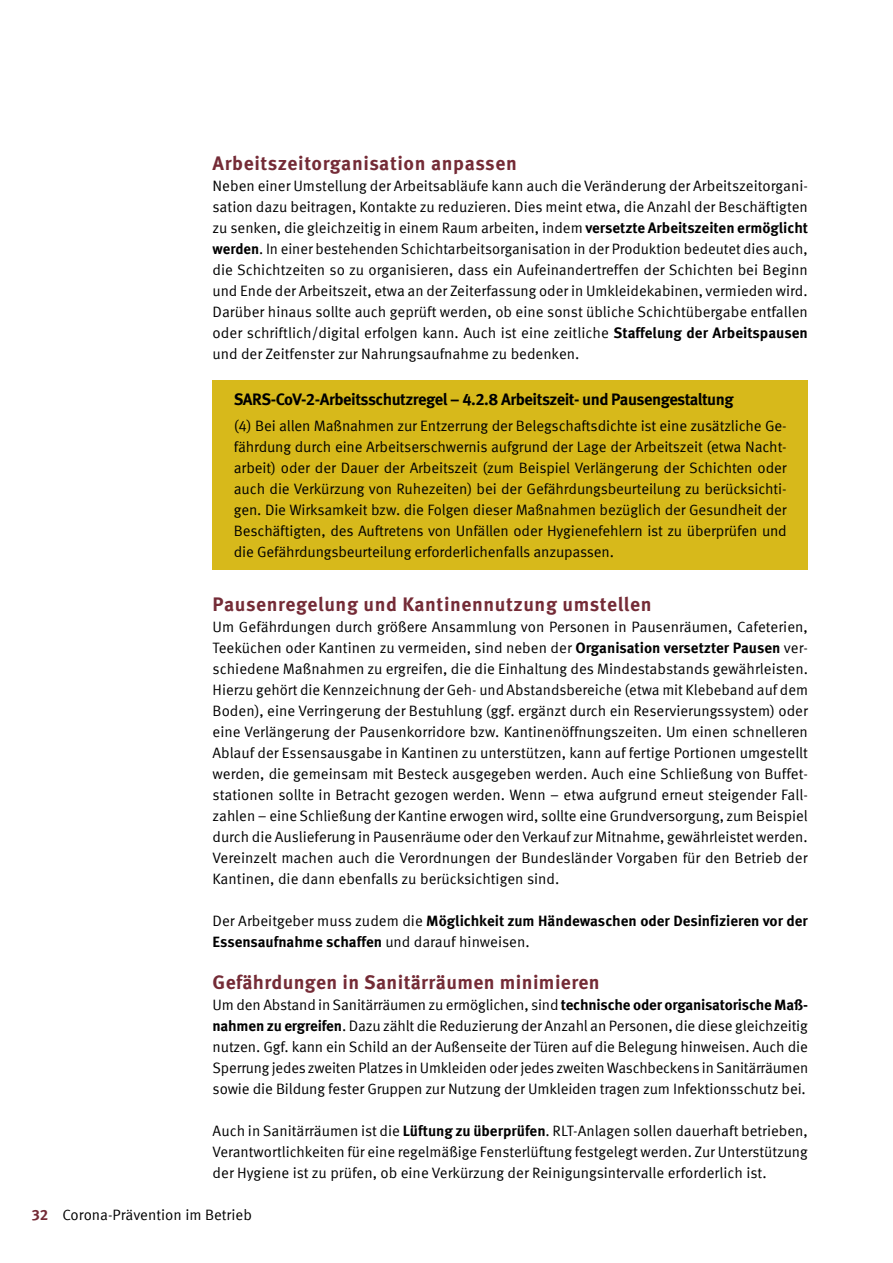
<style>
.page{position:relative;width:893px;height:1263px;background:#fff}
.page>*{position:absolute;margin:0;border:0;box-sizing:border-box;transform-origin:0 0}
.H3___Textblock_Übers{font:700 19.5px "Meta IGMT";letter-spacing:.02em;color:#742b36}
.H4___Infobox_Übersch{font:700 16.5px "Meta IGMT";letter-spacing:-.03em;color:#000}
.Fließtext{font:15px/21px "Meta IGM";color:#000;text-align:justify}
.Fließtext_Infobox{font:15px/21px "Meta IGM";letter-spacing:-.01em;color:#000;text-align:justify}
.Fließtext-2{font:700 15px/21px "Meta IGM";color:#000}
.s1{font-weight:700}
.s2{font-weight:400}
.s3{font-weight:700;color:#742b36}
</style>
<div class="page">
<div style="left:213px;top:380px;width:595px;height:189px;background:#d7b91b"></div>
<h3 class="H3___Textblock_Übers" style="left:213px;top:148px;width:306px">Arbeitszeitorganisation anpassen</h3>
<p class="Fließtext" style="left:213px;top:174px;width:597px">Neben einer Umstellung der Arbeitsabläufe kann auch die Veränderung der Arbeitszeitorgani&shy;sation dazu beitragen, Kontakte zu reduzieren. Dies meint etwa, die Anzahl der Beschäftigten zu senken, die gleichzeitig in einem Raum arbeiten, indem <span class="s1">versetzte Arbeitszeiten ermöglicht werden</span>. In einer bestehenden Schichtarbeitsorganisation in der Produktion bedeutet dies auch, die Schichtzeiten so zu organisieren, dass ein Aufeinandertreffen der Schichten bei Beginn und Ende der Arbeitszeit, etwa an der Zeiterfassung oder in Umkleidekabinen, vermieden wird.<br>Darüber hinaus sollte auch geprüft werden, ob eine sonst übliche Schichtübergabe entfallen oder schriftlich/digital erfolgen kann. Auch ist eine zeitliche <span class="s1">Staffelung der Arbeitspausen </span>und der Zeitfenster zur Nahrungsaufnahme zu bedenken.</p>
<h4 class="H4___Infobox_Übersch" style="left:234px;top:387px;width:501px">SARS-CoV-2-Arbeitsschutzregel – 4.2.8 Arbeitszeit- und Pausengestaltung</h4>
<p class="Fließtext_Infobox" style="left:234px;top:414px;width:554px">(4) Bei allen Maßnahmen zur Entzerrung der Belegschaftsdichte ist eine zusätzliche Ge&shy;fährdung durch eine Arbeitserschwernis aufgrund der Lage der Arbeitszeit (etwa Nacht&shy;arbeit) oder der Dauer der Arbeitszeit (zum Beispiel Verlängerung der Schichten oder auch die Verkürzung von Ruhezeiten) bei der Gefährdungsbeurteilung zu berücksichti&shy;gen. Die Wirksamkeit bzw. die Folgen dieser Maßnahmen bezüglich der Gesundheit der Beschäftigten, des Auftretens von Unfällen oder Hygienefehlern ist zu überprüfen und die Gefährdungsbeurteilung erforderlichenfalls anzupassen.</p>
<h3 class="H3___Textblock_Übers" style="left:213px;top:589px;width:440px">Pausenregelung und Kantinennutzung umstellen</h3>
<p class="Fließtext" style="left:213px;top:615px;width:597px">Um Gefährdungen durch größere Ansammlung von Personen in Pausenräumen, Cafeterien, Teeküchen oder Kantinen zu vermeiden, sind neben der <span class="s1">Organisation versetzter Pausen</span> ver&shy;schiedene Maßnahmen zu ergreifen, die die Einhaltung des Mindestabstands gewährleisten.<br>Hierzu gehört die Kennzeichnung der Geh- und Abstandsbereiche (etwa mit Klebeband auf dem Boden), eine Verringerung der Bestuhlung (ggf. ergänzt durch ein Reservierungssystem) oder eine Verlängerung der Pausenkorridore bzw. Kantinenöffnungszeiten. Um einen schnelleren Ablauf der Essensausgabe in Kantinen zu unterstützen, kann auf fertige Portionen umgestellt werden, die gemeinsam mit Besteck ausgegeben werden. Auch eine Schließung von Buffet&shy;stationen sollte in Betracht gezogen werden. Wenn – etwa aufgrund erneut steigender Fall&shy;zahlen – eine Schließung der Kantine erwogen wird, sollte eine Grundversorgung, zum Beispiel durch die Auslieferung in Pausenräume oder den Verkauf zur Mitnahme, gewährleistet werden.<br>Vereinzelt machen auch die Verordnungen der Bundesländer Vorgaben für den Betrieb der Kantinen, die dann ebenfalls zu berücksichtigen sind.</p>
<p class="Fließtext-2" style="left:213px;top:909px;width:597px"><span class="s2">Der Arbeitgeber muss zudem die</span> Möglichkeit zum Händewaschen oder Desinfizieren vor der<br>Essensaufnahme schaffen <span class="s2">und darauf hinweisen.</span></p>
<h3 class="H3___Textblock_Übers" style="left:213px;top:967px;width:389px">Gefährdungen in Sanitärräumen minimieren</h3>
<p class="Fließtext" style="left:213px;top:993px;width:597px">Um den Abstand in Sanitärräumen zu ermöglichen, sind <span class="s1">technische oder organisatorische Maß&shy;nahmen zu ergreifen</span>. Dazu zählt die Reduzierung der Anzahl an Personen, die diese gleichzeitig nutzen. Ggf. kann ein Schild an der Außenseite der Türen auf die Belegung hinweisen. Auch die Sperrung jedes zweiten Platzes in Umkleiden oder jedes zweiten Waschbeckens in Sanitärräumen sowie die Bildung fester Gruppen zur Nutzung der Umkleiden tragen zum Infektionsschutz bei.</p>
<p class="Fließtext" style="left:213px;top:1119px;width:597px">Auch in Sanitärräumen ist die <span class="s1">Lüftung zu überprüfen</span>. RLT-Anlagen sollen dauerhaft betrieben, Verantwortlichkeiten für eine regelmäßige Fensterlüftung festgelegt werden. Zur Unterstützung der Hygiene ist zu prüfen, ob eine Verkürzung der Reinigungsintervalle erforderlich ist.</p>
<p class="Fließtext" style="left:32px;top:1204px;width:222px"><span class="s3">32</span> Corona-Prävention im Betrieb</p>
</div>
